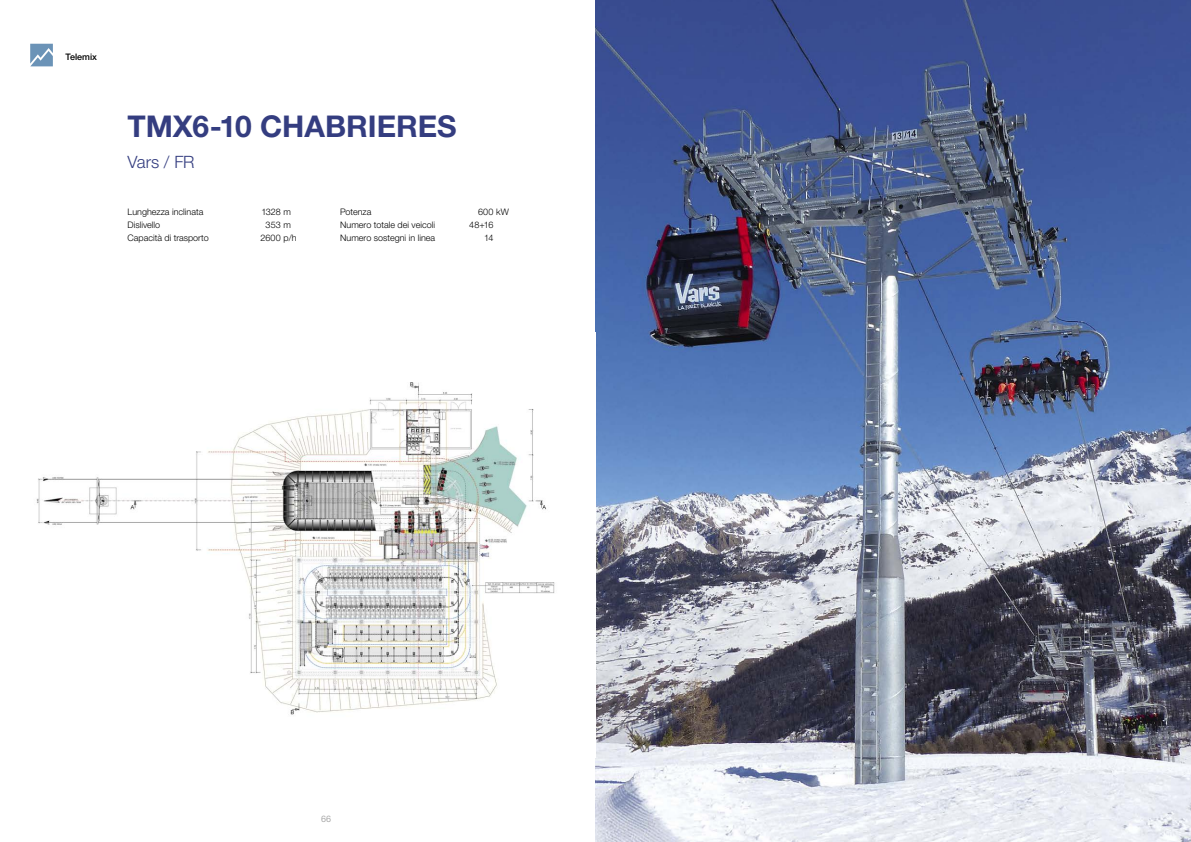
<style>
.page{position:relative;width:1191px;height:842px;background:#fff}
.page>*{position:absolute;margin:0;border:0;box-sizing:border-box;transform-origin:0 0}
._01-Name{font:700 30px "Helvetica Neue LTW1 G";color:#343d80}
._02-Ort_Land{font:300 17px "Helvetica Neue LTW1 G";letter-spacing:-.005em;color:#343d80}
._04-Zahlen{font:300 9px/13px "Helvetica Neue LTW1 G";color:#000}
.Typ{font:500 9px "Helvetica Neue LTW1 G";color:#000}
._04-Zahlen_Start{font:300 9px "Helvetica Neue LTW1 G";color:#000}
.t1{font:9px "Helvetica Neue LTW1 G";color:#aaa}
</style>
<div class="page">
<svg style="left:30px;top:44px;width:23px;height:22px"></svg>
<img style="left:595px;top:0;width:596px;height:842px">
<img style="left:36px;top:382px;width:519px;height:333px">
<p class="Typ" style="left:66px;top:51px;width:33px">Telemix</p>
<p class="_01-Name" style="left:128px;top:108px;width:331px">TMX6-10 CHABRIERES</p>
<p class="_02-Ort_Land" style="left:128px;top:151px;width:69px">Vars / FR</p>
<p class="_04-Zahlen" style="left:128px;top:205px;width:83px">Lunghezza inclinata<br>Dislivello<br>Capacità di trasporto</p>
<p class="_04-Zahlen" style="left:340px;top:205px;width:96px">Potenza<br>Numero totale dei veicoli<br>Numero sostegni in linea</p>
<p class="_04-Zahlen_Start" style="left:261px;top:206px;width:31px">1328 m</p>
<p class="_04-Zahlen" style="left:266px;top:218px;width:27px">353 m</p>
<p class="_04-Zahlen" style="left:260px;top:231px;width:38px">2600 p/h</p>
<p class="_04-Zahlen" style="left:478px;top:205px;width:32px">600 kW</p>
<p class="_04-Zahlen" style="left:469px;top:218px;width:26px">48+16</p>
<p class="_04-Zahlen" style="left:484px;top:231px;width:11px">14</p>
<p class="t1" style="left:321px;top:813px;width:12px">66</p>
</div>
